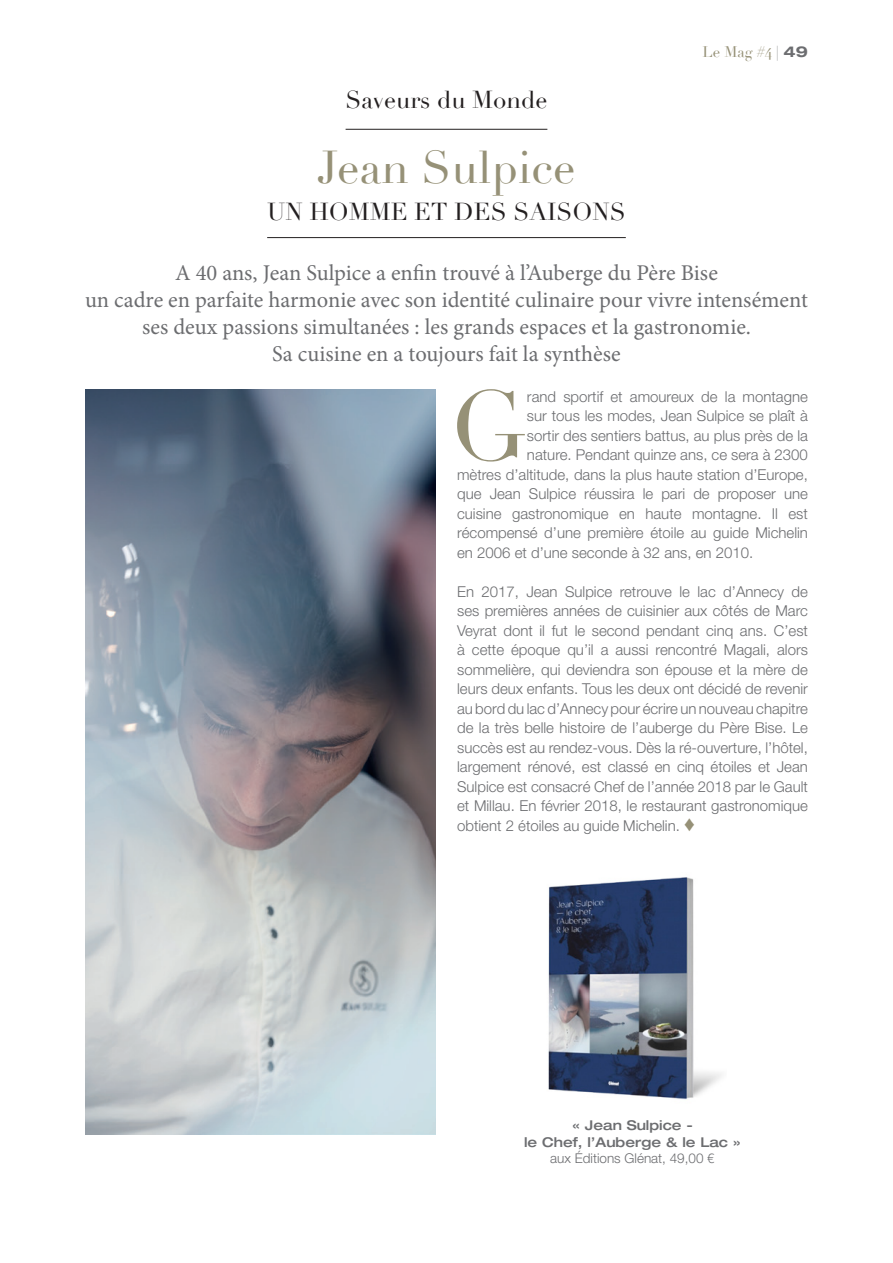
<style>
.page{position:relative;width:893px;height:1263px;background:#fff}
.page>*{position:absolute;margin:0;border:0;box-sizing:border-box;transform-origin:0 0}
.Lettrine{font:97.2px "Didot";color:#969177}
.t1{font:45px "Didot";color:#969177}
.t2{font:24px "Didot";color:#231f20}
.t3{font:22.5px/27px "Minion Pro";color:#6c6d70;text-align:center}
.Lettrine-2{font:300 15px/19.5px "Helvetica Neue";color:#6c6d70;text-align:justify}
.t4{font:15px "Didot";color:#969177}
.t5{font:500 expanded 13.5px/16.2px "Helvetica Neue";color:#6c6d70;text-align:center}
.s1{color:#6c6d70}
.s2{font-family:"Helvetica Neue";font-weight:700;font-stretch:expanded;color:#6c6d70}
.s3{color:#969177}
.s4{font-weight:300;font-stretch:normal}
</style>
<div class="page">
<hr style="left:346px;top:129px;width:201px;height:1px;background:#231f20">
<hr style="left:267px;top:237px;width:359px;height:1px;background:#231f20">
<img style="left:85px;top:390px;width:351px;height:744px">
<img style="left:548px;top:877px;width:174px;height:223px">
<p class="t2" style="left:346px;top:85px;width:203px">Saveurs du Monde</p>
<p class="t1" style="left:317px;top:140px;width:260px">Jean Sulpice</p>
<p class="t2" style="left:267px;top:197px;width:360px">UN HOMME ET DES SAISONS</p>
<p class="t4" style="left:703px;top:42px;width:107px">Le Mag #4 <span class="s1">|</span> <span class="s2">49</span></p>
<p class="t3" style="left:85px;top:259px;width:724px">A 40 ans, Jean Sulpice a enfin trouvé à l’Auberge du Père Bise<br>un cadre en parfaite harmonie avec son identité culinaire pour vivre intensément ses deux passions simultanées : les grands espaces et la gastronomie.<br>Sa cuisine en a toujours fait la synthèse</p>
<p class="Lettrine" style="left:450px;top:368px;width:79px">G</p>
<p class="Lettrine-2" style="left:527px;top:386px;width:282px">rand sportif et amoureux de la montagne</p>
<p class="Lettrine-2" style="left:527px;top:406px;width:282px">sur tous les modes, Jean Sulpice se plaît à</p>
<p class="Lettrine-2" style="left:527px;top:425px;width:282px">sortir des sentiers battus, au plus près de la</p>
<p class="Lettrine-2" style="left:527px;top:445px;width:282px">nature. Pendant quinze ans, ce sera à 2300</p>
<p class="Lettrine-2" style="left:457px;top:464px;width:352px">mètres d’altitude, dans la plus haute station d’Europe,</p>
<p class="Lettrine-2" style="left:457px;top:484px;width:352px">que Jean Sulpice réussira le pari de proposer une</p>
<p class="Lettrine-2" style="left:457px;top:503px;width:352px">cuisine gastronomique en haute montagne. Il est</p>
<p class="Lettrine-2" style="left:457px;top:523px;width:352px">récompensé d’une première étoile au guide Michelin</p>
<p class="Lettrine-2" style="left:457px;top:542px;width:298px">en 2006 et d’une seconde à 32 ans, en 2010.</p>
<p class="Lettrine-2" style="left:457px;top:581px;width:352px">En 2017, Jean Sulpice retrouve le lac d’Annecy de ses premières années de cuisinier aux côtés de Marc Veyrat dont il fut le second pendant cinq ans. C’est à cette époque qu’il a aussi rencontré Magali, alors sommelière, qui deviendra son épouse et la mère de leurs deux enfants. Tous les deux ont décidé de revenir au bord du lac d’Annecy pour écrire un nouveau chapitre de la très belle histoire de l’auberge du Père Bise. Le succès est au rendez-vous. Dès la ré-ouverture, l’hôtel, largement rénové, est classé en cinq étoiles et Jean Sulpice est consacré Chef de l’année 2018 par le Gault et Millau. En février 2018, le restaurant gastronomique obtient 2 étoiles au guide Michelin. <span class="s3">♦</span></p>
<p class="t5" style="left:524px;top:1117px;width:218px">« Jean Sulpice -<br>le Chef, l’Auberge &amp; le Lac » <span class="s4">aux Éditions Glénat, 49,00 €</span></p>
</div>
